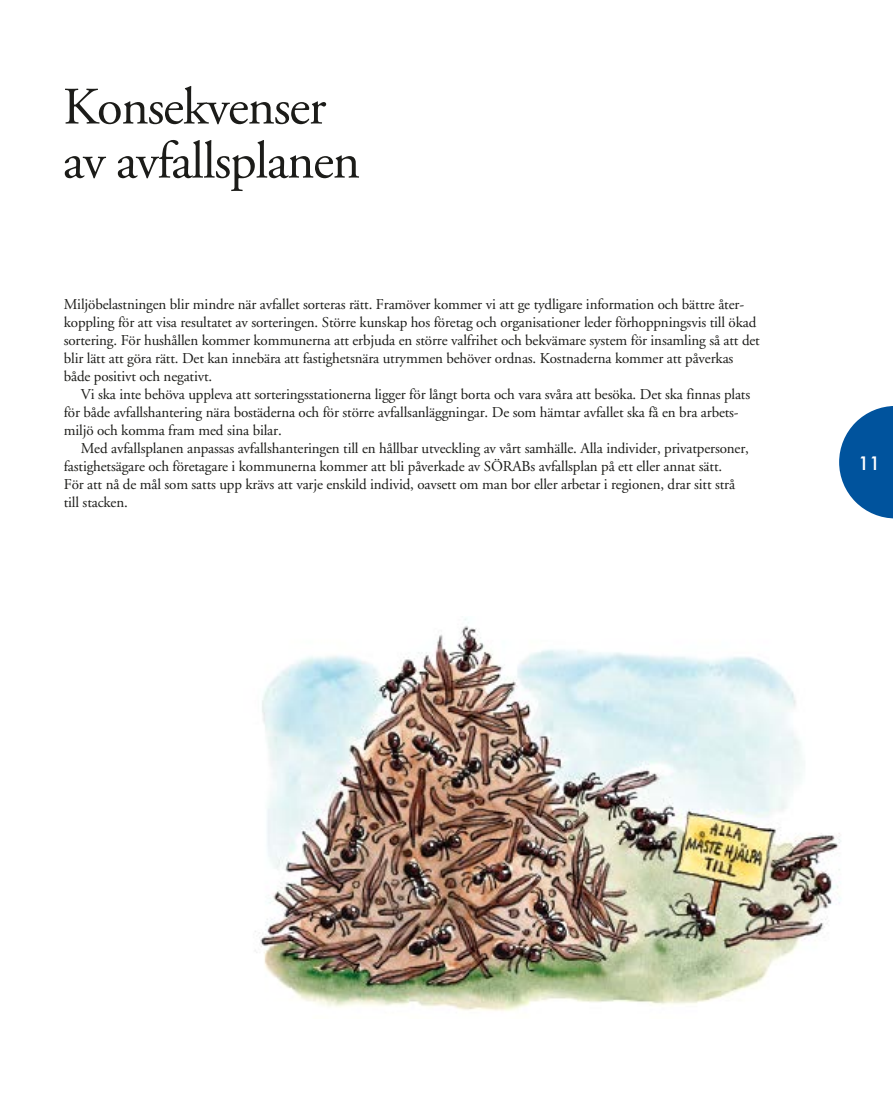
<style>
.page{position:relative;width:893px;height:1106px;background:#fff}
.page>*{position:absolute;margin:0;border:0;box-sizing:border-box;transform-origin:0 0}
.t1{font:52.5px/54px "Adobe Garamond";letter-spacing:-.025em;color:#1c1c19}
.t2{font:500 18.15px "Futura";color:#fff}
.t3{font:15px/18px "Adobe Garamond";letter-spacing:-.01em;color:#1c1c19}
</style>
<div class="page">
<img style="left:255px;top:618px;width:586px;height:393px">
<svg style="left:839px;top:406px;width:54px;height:112px"></svg>
<h1 class="t1" style="left:63px;top:81px;width:299px">Konsekvenser av avfallsplanen</h1>
<p class="t3" style="left:64px;top:295px;width:698px">Miljöbelastningen blir mindre när avfallet sorteras rätt. Framöver kommer vi att ge tydligare information och bättre åter&shy;koppling för att visa resultatet av sorteringen. Större kunskap hos företag och organisationer leder förhoppningsvis till ökad sortering. För hushållen kommer kommunerna att erbjuda en större valfrihet och bekvämare system för insamling så att det blir lätt att göra rätt. Det kan innebära att fastighetsnära utrymmen behöver ordnas. Kostnaderna kommer att påverkas både positivt och negativt.</p>
<p class="t3" style="left:64px;top:385px;width:688px;text-indent:17px">Vi ska inte behöva uppleva att sorteringsstationerna ligger för långt borta och vara svåra att besöka. Det ska finnas plats för både avfallshantering nära bostäderna och för större avfallsanläggningar. De som hämtar avfallet ska få en bra arbets&shy;miljö och komma fram med sina bilar.</p>
<p class="t3" style="left:64px;top:439px;width:687px;text-indent:17px">Med avfallsplanen anpassas avfallshanteringen till en hållbar utveckling av vårt samhälle. Alla individer, privatpersoner, fastighetsägare och företagare i kommunerna kommer att bli påverkade av SÖRABs avfallsplan på ett eller annat sätt.<br>För att nå de mål som satts upp krävs att varje enskild individ, oavsett om man bor eller arbetar i regionen, drar sitt strå till stacken.</p>
<p class="t2" style="left:858px;top:450px;width:24px">11</p>
</div>
